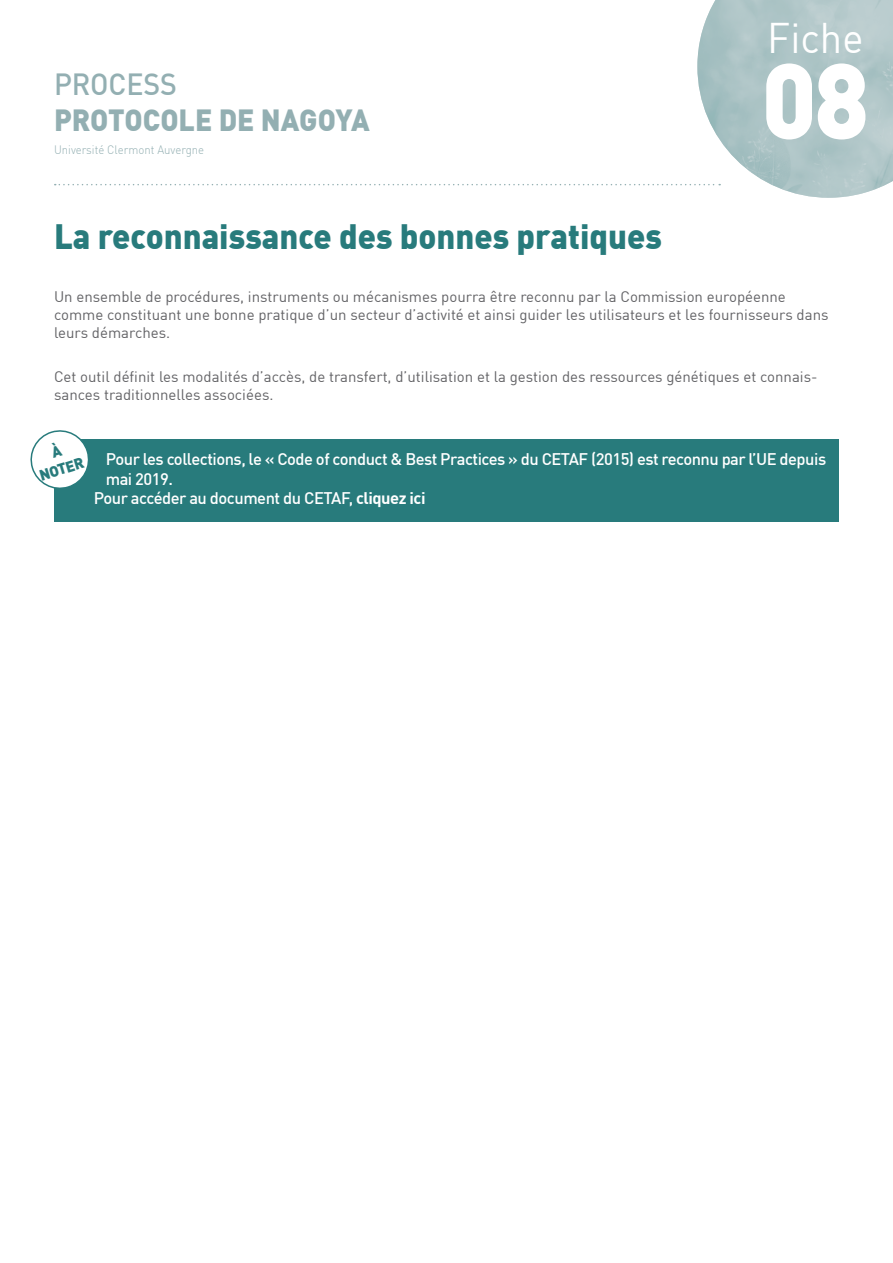
<style>
.page{position:relative;width:893px;height:1263px;background:#fff}
.page>*{position:absolute;margin:0;border:0;box-sizing:border-box;transform-origin:0 0}
.t1{font:900 105px "DIN Offc";color:#fff;scale:.95 1}
.t2{font:42px "DIN Offc";color:#fff;scale:.95 1}
.TITRE_PARTIE{font:900 34.5px "DIN Offc";color:#287b7c;scale:.95 1}
.t3{font:900 30px/36px "DIN Offc";color:#93afb2;scale:.95 1}
.ENCADRE{font:500 16.5px/19.8px "DIN Offc";letter-spacing:-.03em;color:#fff}
.t4{font:15px/18px "DIN Offc";color:#636366}
.t5{font:900 15px/18px "DIN Offc";color:#287b7c;text-align:center}
.t6{font:300 12px "DIN Offc";color:#93afb2;scale:.95 1}
.s1{font-weight:500}
.s2{font-weight:700}
</style>
<div class="page">
<div style="left:54px;top:439px;width:785px;height:62px;background:#287b7c"></div>
<div style="left:54px;top:479px;width:785px;height:42px;background:#287b7c"></div>
<img style="left:697px;top:0;width:196px;height:198px">
<svg style="left:30px;top:430px;width:58px;height:59px"></svg>
<p class="t3" style="left:54px;top:65px;width:334px"><span class="s1">PROCESS<br></span>PROTOCOLE DE NAGOYA</p>
<p class="t6" style="left:54px;top:142px;width:160px">Université Clermont Auvergne</p>
<p class="t2" style="left:767px;top:12px;width:103px">Fiche</p>
<p class="t1" style="left:761px;top:31px;width:115px">08</p>
<p class="TITRE_PARTIE" style="left:54px;top:213px;width:641px">La reconnaissance des bonnes pratiques</p>
<p class="t4" style="left:54px;top:287px;width:776px">Un ensemble de procédures, instruments ou mécanismes pourra être reconnu par la Commission européenne comme constituant une bonne pratique d’un secteur d’activité et ainsi guider les utilisateurs et les fournisseurs dans leurs démarches.</p>
<p class="t4" style="left:54px;top:368px;width:765px">Cet outil définit les modalités d’accès, de transfert, d’utilisation et la gestion des ressources génétiques et connais&shy;sances traditionnelles associées.</p>
<p class="t5" style="left:32px;top:449px;width:47px;rotate:-17deg">À<br>NOTER</p>
<p class="ENCADRE" style="left:106px;top:448px;width:722px">Pour les collections, le « Code of conduct &amp; Best Practices » du CETAF (2015) est reconnu par l’UE depuis mai 2019.</p>
<p class="ENCADRE" style="left:94px;top:488px;width:333px">Pour accéder au document du CETAF, <span class="s2">cliquez ici</span></p>
</div>
